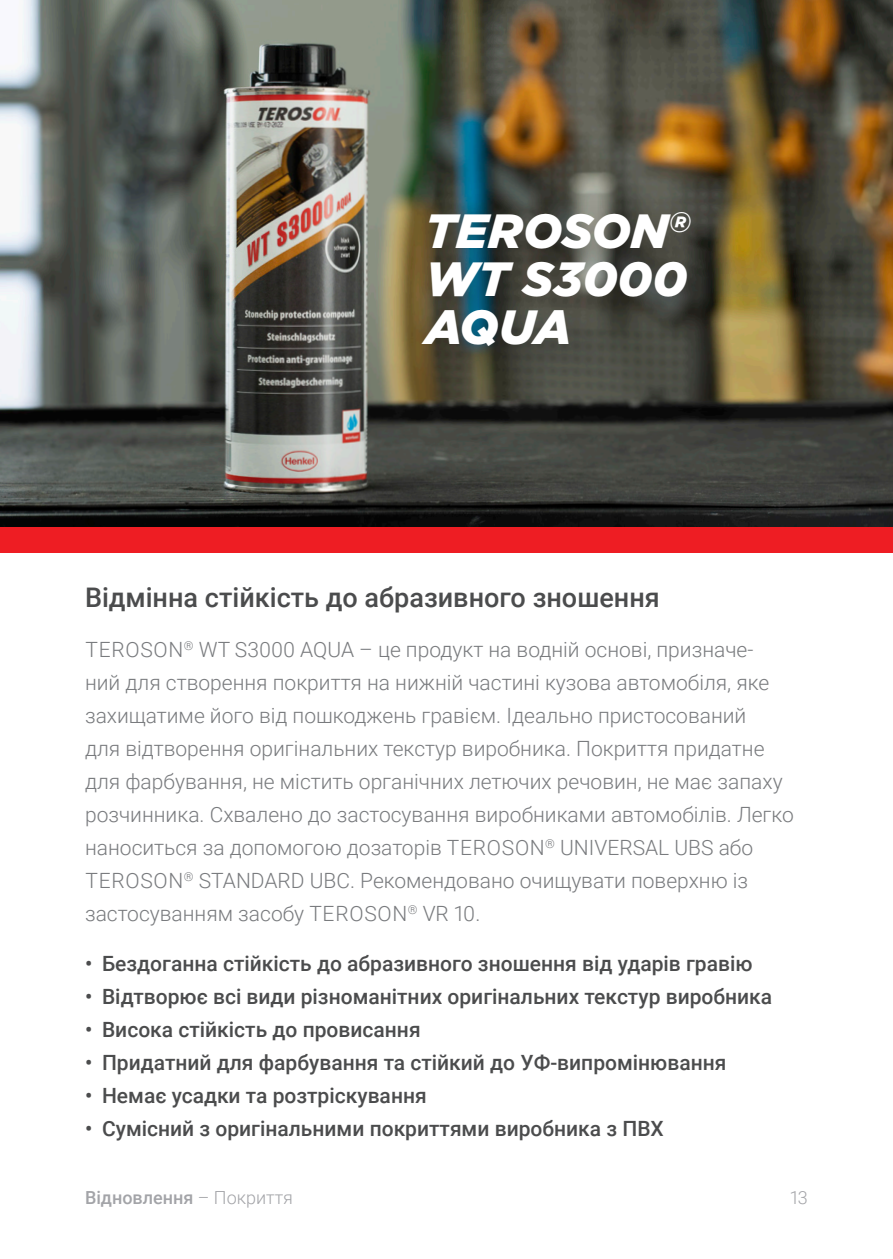
<style>
.page{position:relative;width:893px;height:1259px;background:#fff}
.page>*{position:absolute;margin:0;border:0;box-sizing:border-box;transform-origin:0 0}
.t1{font:italic 900 48px/48px "Gotham";color:#fff;text-align:justify}
.t2{font:500 27px "Roboto";color:#4b4c4d}
.t3{font:300 21px/33px "Roboto";color:#797b7e}
.t4{font:500 21px "Roboto";color:#4b4c4d}
.t5{font:500 18px "Roboto";color:#a3a4a8}
.t6{font:300 18px "Roboto";color:#a3a4a8}
.s1{font-weight:300}
</style>
<div class="page">
<img style="left:0;top:0;width:893px;height:527px">
<div style="left:0;top:527px;width:893px;height:26px;background:#ee1d23"></div>
<div style="left:409px;top:197px;width:320px;height:187px;background:#231f20;opacity:.4"></div>
<h1 class="t1" style="left:425px;top:206px;width:268px">TEROSON<sup>® </sup>WT S3000<br>AQUA</h1>
<p class="t2" style="left:85px;top:579px;width:576px">Відмінна стійкість до абразивного зношення</p>
<p class="t3" style="left:85px;top:632px;width:710px">TEROSON<sup>®</sup> WT S3000 AQUA – це продукт на водній основі, призначе-<br>ний для створення покриття на нижній частині кузова автомобіля, яке захищатиме його від пошкоджень гравієм. Ідеально пристосований<br>для відтворення оригінальних текстур виробника. Покриття придатне для фарбування, не містить органічних летючих речовин, не має запаху розчинника. Схвалено до застосування виробниками автомобілів. Легко наноситься за допомогою дозаторів TEROSON<sup>®</sup> UNIVERSAL UBS або TEROSON<sup>®</sup> STANDARD UBC. Рекомендовано очищувати поверхню із застосуванням засобу TEROSON<sup>®</sup> VR 10.</p>
<p class="t4" style="left:85px;top:949px;width:669px">• Бездоганна стійкість до абразивного зношення від ударів гравію</p>
<p class="t4" style="left:85px;top:982px;width:689px">• Відтворює всі види різноманітних оригінальних текстур виробника</p>
<p class="t4" style="left:85px;top:1015px;width:337px">• Висока стійкість до провисання</p>
<p class="t4" style="left:85px;top:1048px;width:643px">• Придатний для фарбування та стійкий до УФ-випромінювання</p>
<p class="t4" style="left:85px;top:1081px;width:343px">• Немає усадки та розтріскування</p>
<p class="t4" style="left:85px;top:1114px;width:580px">• Сумісний з оригінальними покриттями виробника з ПВХ</p>
<p class="t5" style="left:85px;top:1185px;width:210px">Відновлення <span class="s1">– Покриття</span></p>
<p class="t6" style="left:790px;top:1185px;width:19px">13</p>
</div>
